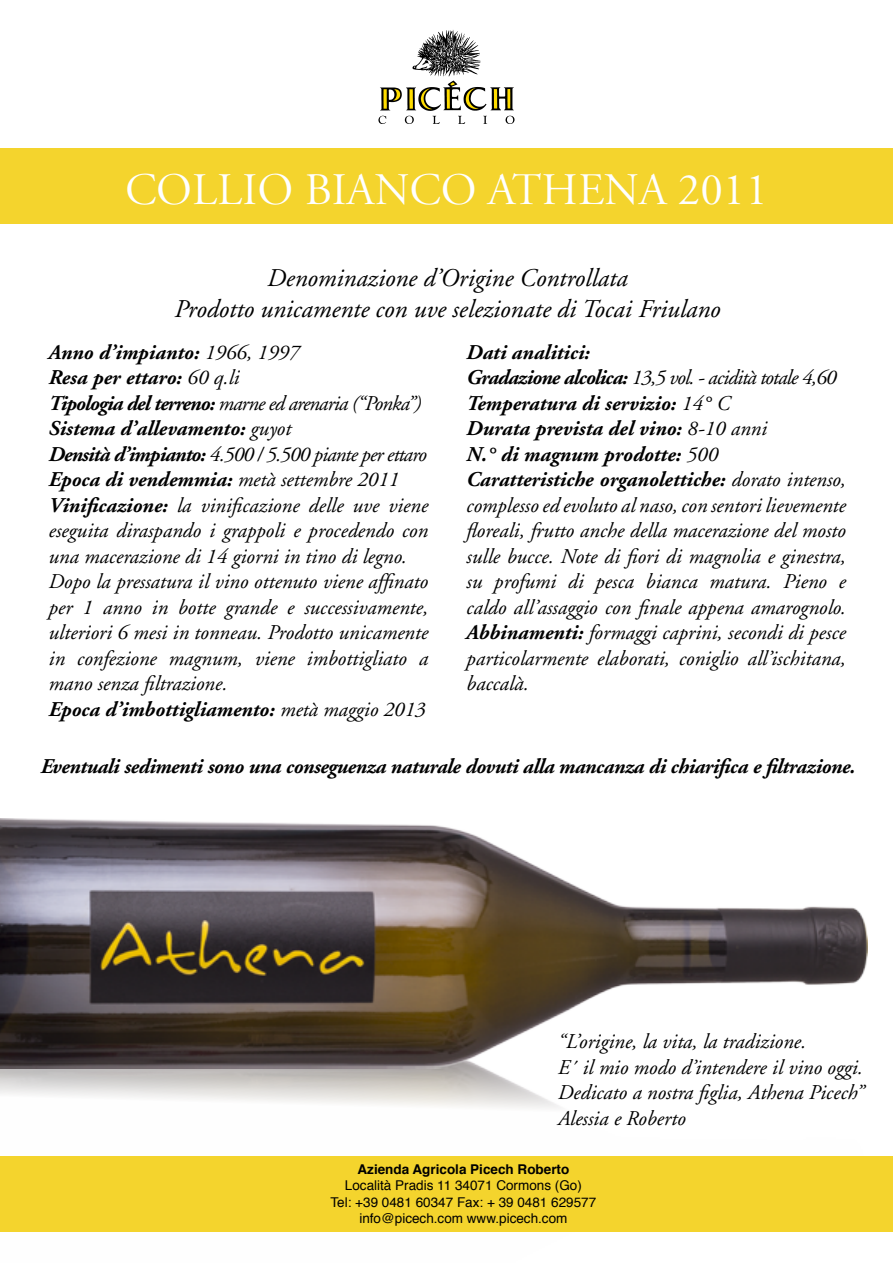
<style>
.page{position:relative;width:893px;height:1263px;background:#fff}
.page>*{position:absolute;margin:0;border:0;box-sizing:border-box;transform-origin:0 0}
.t1{font:45px "Adobe Garamond Titling";color:#fff}
.t2{font:italic 25.5px/30.6px "Adobe Garamond";color:#000;text-align:center}
.t3{font:italic 21px/25.5px "Adobe Garamond";color:#000}
.t4{font:italic 700 21px "Adobe Garamond";letter-spacing:-.02em;color:#000}
.t5{font:13.5px/16.2px "Helvetica";color:#000;text-align:center}
.t6{font:700 13.5px "Helvetica";color:#000}
.s1{font-weight:700}
</style>
<div class="page">
<img style="left:0;top:1069px;width:867px;height:88px">
<div style="left:0;top:149px;width:893px;height:75px;background:#f4d42d"></div>
<div style="left:0;top:1157px;width:893px;height:75px;background:#f4d42d"></div>
<svg style="left:378px;top:30px;width:136px;height:94px"></svg>
<img style="left:0;top:819px;width:867px;height:250px">
<h1 class="t1" style="left:125px;top:164px;width:644px">COLLIO BIANCO ATHENA 2011</h1>
<p class="t2" style="left:173px;top:264px;width:548px">Denominazione d’Origine Controllata<br>Prodotto unicamente con uve selezionate di Tocai Friulano</p>
<p class="t3" style="left:48px;top:340px;width:381px"><span class="s1">Anno d’impianto:</span> 1966, 1997<br><span class="s1">Resa per ettaro:</span> 60 q.li<br><span class="s1">Tipologia del terreno:</span> marne ed arenaria (“Ponka”)<br><span class="s1">Sistema d’allevamento:</span> guyot<br><span class="s1">Densità d’impianto:</span> 4.500 / 5.500 piante per ettaro <span class="s1">Epoca di vendemmia:</span> metà settembre 2011<br><span class="s1">Vinificazione:</span> la vinificazione delle uve viene eseguita diraspando i grappoli e procedendo con una macerazione di 14 giorni in tino di legno.<br>Dopo la pressatura il vino ottenuto viene affinato per 1 anno in botte grande e successivamente, ulteriori 6 mesi in tonneau. Prodotto unicamente in confezione magnum, viene imbottigliato a mano senza filtrazione.<br><span class="s1">Epoca d’imbottigliamento:</span> metà maggio 2013</p>
<p class="t3" style="left:466px;top:340px;width:381px"><span class="s1">Dati analitici:<br>Gradazione alcolica:</span> 13,5 vol. - acidità totale 4,60<br><span class="s1">Temperatura di servizio:</span> 14° C<br><span class="s1">Durata prevista del vino:</span> 8-10 anni<br><span class="s1">N.° di magnum prodotte:</span> 500<br><span class="s1">Caratteristiche organolettiche:</span> dorato intenso, complesso ed evoluto al naso, con sentori lievemente floreali, frutto anche della macerazione del mosto sulle bucce. Note di fiori di magnolia e ginestra, su profumi di pesca bianca matura. Pieno e caldo all’assaggio con finale appena amarognolo.<br><span class="s1">Abbinamenti:</span> formaggi caprini, secondi di pesce particolarmente elaborati, coniglio all’ischitana, baccalà.</p>
<p class="t4" style="left:40px;top:755px;width:816px">Eventuali sedimenti sono una conseguenza naturale dovuti alla mancanza di chiarifica e filtrazione.</p>
<p class="t3" style="left:557px;top:1030px;width:307px">“L’origine, la vita, la tradizione.<br>E´ il mio modo d’intendere il vino oggi.<br>Dedicato a nostra figlia, Athena Picech” Alessia e Roberto</p>
<p class="t6" style="left:357px;top:1158px;width:213px">Azienda Agricola Picech Roberto</p>
<p class="t5" style="left:331px;top:1178px;width:267px">Località Pradis 11 34071 Cormons (Go)<br>Tel: +39 0481 60347 Fax: + 39 0481 629577 info@picech.com www.picech.com</p>
</div>
